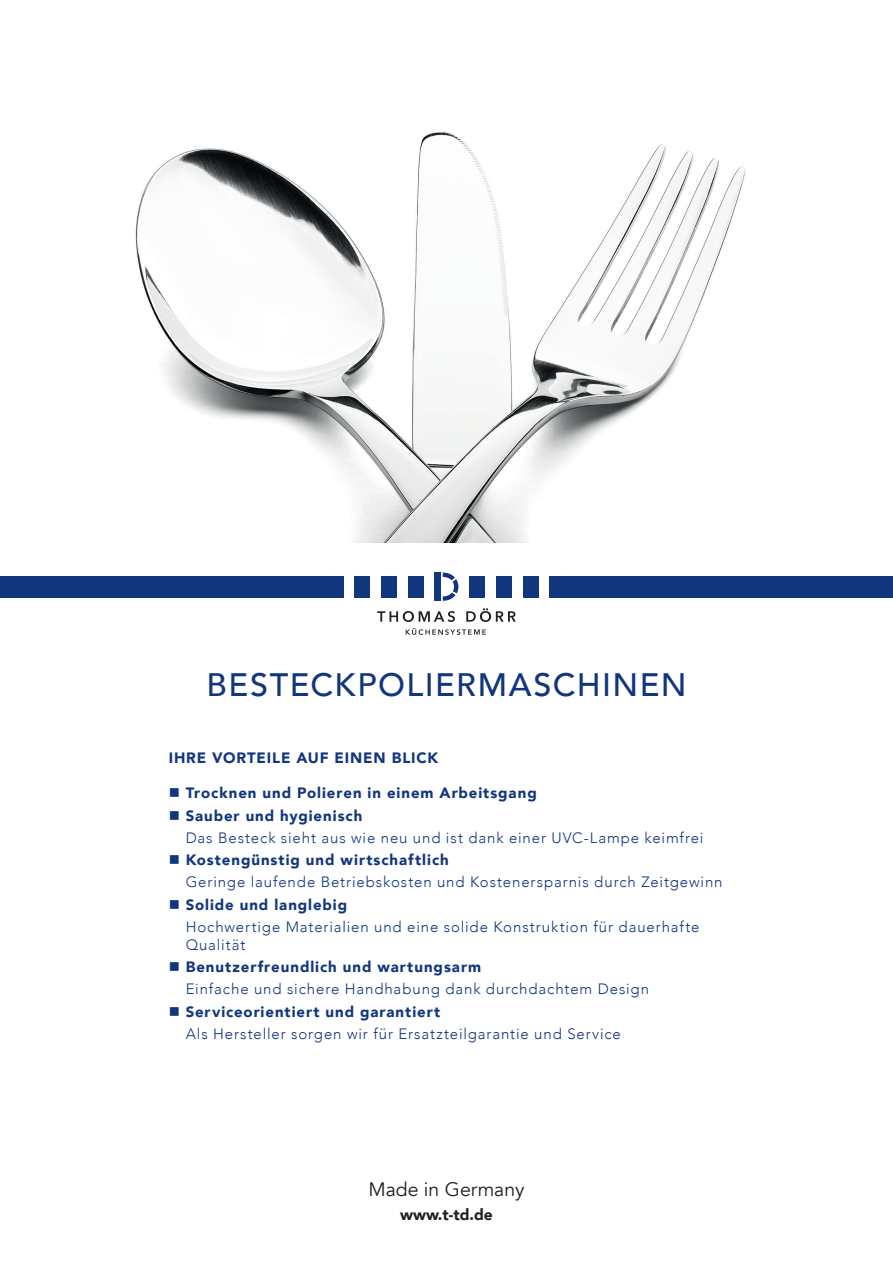
<style>
.page{position:relative;width:893px;height:1263px;background:#fff}
.page>*{position:absolute;margin:0;border:0;box-sizing:border-box;transform-origin:0 0}
.t1{font:500 32.4px "Avenir";letter-spacing:.04em;color:#11367e}
.t2{font:19.5px "Avenir";color:#231f20}
.t3{font:900 15.6px "Avenir";color:#231f20}
.t4{font:300 15px/18px "Avenir";letter-spacing:.06em;color:#11367e}
.t5{font:900 15px/22.2px "Avenir";letter-spacing:.065em;color:#11367e}
</style>
<div class="page">
<svg style="left:406px;top:628px;width:80px;height:7px"></svg>
<svg style="left:377px;top:611px;width:78px;height:11px"></svg>
<svg style="left:466px;top:608px;width:50px;height:14px"></svg>
<div style="left:355px;top:576px;width:15px;height:21px;background:#11367e"></div>
<div style="left:381px;top:576px;width:16px;height:21px;background:#11367e"></div>
<div style="left:408px;top:576px;width:16px;height:21px;background:#11367e"></div>
<div style="left:470px;top:576px;width:15px;height:21px;background:#11367e"></div>
<div style="left:496px;top:576px;width:16px;height:21px;background:#11367e"></div>
<div style="left:523px;top:576px;width:15px;height:21px;background:#11367e"></div>
<div style="left:435px;top:572px;width:6px;height:29px;background:#11367e"></div>
<svg style="left:443px;top:572px;width:15px;height:29px"></svg>
<div style="left:0;top:576px;width:343px;height:21px;background:#11367e"></div>
<div style="left:549px;top:576px;width:344px;height:21px;background:#11367e"></div>
<img style="left:135px;top:132px;width:611px;height:411px">
<h1 class="t1" style="left:207px;top:657px;width:481px">BESTECKPOLIERMASCHINEN</h1>
<p class="t5" style="left:169px;top:747px;width:271px">IHRE VORTEILE AUF EINEN BLICK</p>
<p class="t5" style="left:186px;top:782px;width:353px">Trocknen und Polieren in einem Arbeitsgang<br>Sauber und hygienisch</p>
<p class="t4" style="left:186px;top:829px;width:519px">Das Besteck sieht aus wie neu und ist dank einer UVC-Lampe keimfrei</p>
<p class="t5" style="left:186px;top:848px;width:265px">Kostengünstig und wirtschaftlich</p>
<p class="t4" style="left:186px;top:873px;width:538px">Geringe laufende Betriebskosten und Kostenersparnis durch Zeitgewinn</p>
<p class="t5" style="left:186px;top:893px;width:163px">Solide und langlebig</p>
<p class="t4" style="left:186px;top:918px;width:515px">Hochwertige Materialien und eine solide Konstruktion für dauerhafte<br>Qualität</p>
<p class="t5" style="left:186px;top:955px;width:297px">Benutzerfreundlich und wartungsarm</p>
<p class="t4" style="left:186px;top:980px;width:465px">Einfache und sichere Handhabung dank durchdachtem Design</p>
<p class="t5" style="left:186px;top:1000px;width:256px">Serviceorientiert und garantiert</p>
<p class="t4" style="left:186px;top:1025px;width:437px">Als Hersteller sorgen wir für Ersatzteilgarantie und Service</p>
<h2 class="t2" style="left:368px;top:1178px;width:158px">Made in Germany</h2>
<p class="t3" style="left:400px;top:1202px;width:94px">www.t-td.de</p>
</div>
